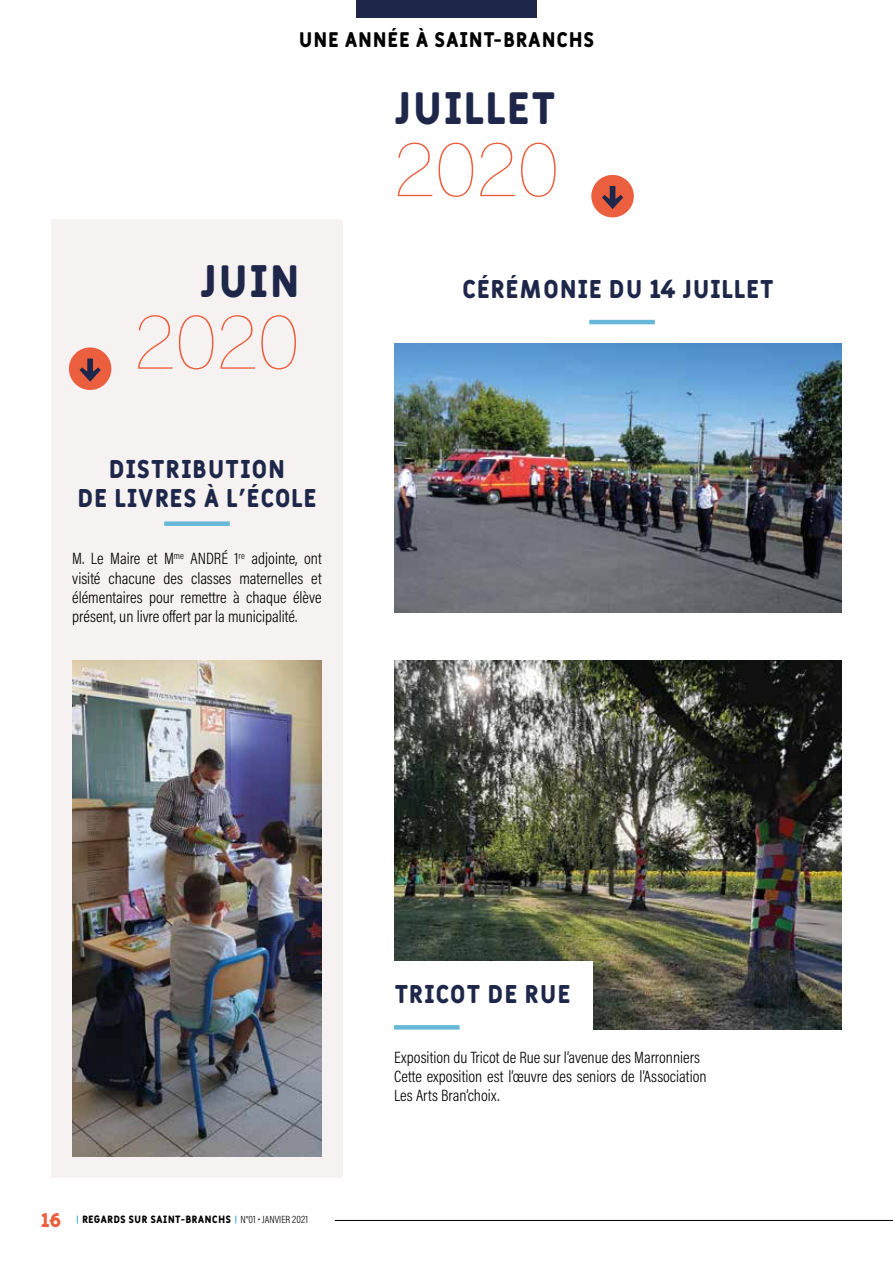
<style>
.page{position:relative;width:893px;height:1263px;background:#fff}
.page>*{position:absolute;margin:0;border:0;box-sizing:border-box;transform-origin:0 0}
.t1{font:100 75px "Acumin Pro";letter-spacing:-.005em;color:#eb5f3e}
.t2{font:45px "Fulbo Argenta";color:#1e2749}
.t3{font:25.5px/28.5px "Fulbo Argenta";color:#1e2749;text-align:center}
.t4{font:21px "Fulbo Argenta";color:#000}
.t5{font:19.5px "Fulbo Argenta";color:#eb5f3e}
.t6{font:300 16.5px/19.2px "Acumin Pro Cond";color:#000;text-align:justify}
.t7{font:10.5px "Fulbo Argenta";color:#000}
.s1{font-family:"Acumin Pro Cond";font-weight:300}
</style>
<div class="page">
<img style="left:394px;top:660px;width:448px;height:369px">
<div style="left:379px;top:962px;width:213px;height:89px;background:#fff"></div>
<img style="left:394px;top:344px;width:448px;height:268px">
<div style="left:51px;top:219px;width:292px;height:959px;background:#f5f2f1"></div>
<div style="left:164px;top:521px;width:66px;height:5px;background:#66b8d9"></div>
<svg style="left:394px;top:1025px;width:66px;height:4px"></svg>
<hr style="left:589px;top:320px;width:66px;height:4px;background:#66b8d9">
<img style="left:72px;top:660px;width:250px;height:497px">
<div style="left:69px;top:347px;width:42px;height:43px;background:#eb5f3e;border-radius:50%"></div>
<svg style="left:80px;top:359px;width:21px;height:23px"></svg>
<div style="left:591px;top:175px;width:43px;height:42px;background:#eb5f3e;border-radius:50%"></div>
<svg style="left:602px;top:186px;width:21px;height:23px"></svg>
<div style="left:356px;top:0;width:181px;height:17px;background:#1e2749"></div>
<hr style="left:335px;top:1220px;width:558px;height:1px;background:#000">
<p class="t4" style="left:298px;top:27px;width:297px">UNE ANNÉE À SAINT-BRANCHS</p>
<h2 class="t2" style="left:394px;top:81px;width:164px">JUILLET</h2>
<h1 class="t1" style="left:394px;top:119px;width:167px">2020</h1>
<h2 class="t2" style="left:200px;top:254px;width:102px">JUIN</h2>
<h3 class="t3" style="left:462px;top:276px;width:314px">CÉRÉMONIE DU 14 JUILLET</h3>
<h1 class="t1" style="left:135px;top:291px;width:167px">2020</h1>
<h3 class="t3" style="left:77px;top:456px;width:241px">DISTRIBUTION<br>DE LIVRES À L’ÉCOLE</h3>
<p class="t6" style="left:72px;top:549px;width:251px">M. Le Maire et M<sup>me</sup> ANDRÉ 1<sup>re</sup> adjointe, ont visité chacune des classes maternelles et élémentaires pour remettre à chaque élève présent, un livre offert par la municipalité.</p>
<p class="t5" style="left:41px;top:1208px;width:22px">16</p>
<p class="t7" style="left:82px;top:1213px;width:227px">REGARDS SUR SAINT-BRANCHS <span class="s1">N°01 • JANVIER 2021</span></p>
<h3 class="t3" style="left:394px;top:981px;width:178px">TRICOT DE RUE</h3>
<p class="t6" style="left:394px;top:1047px;width:314px;text-align:left">Exposition du Tricot de Rue sur l’avenue des Marronniers<br>Cette exposition est l’œuvre des seniors de l’Association<br>Les Arts Bran’choix.</p>
</div>
